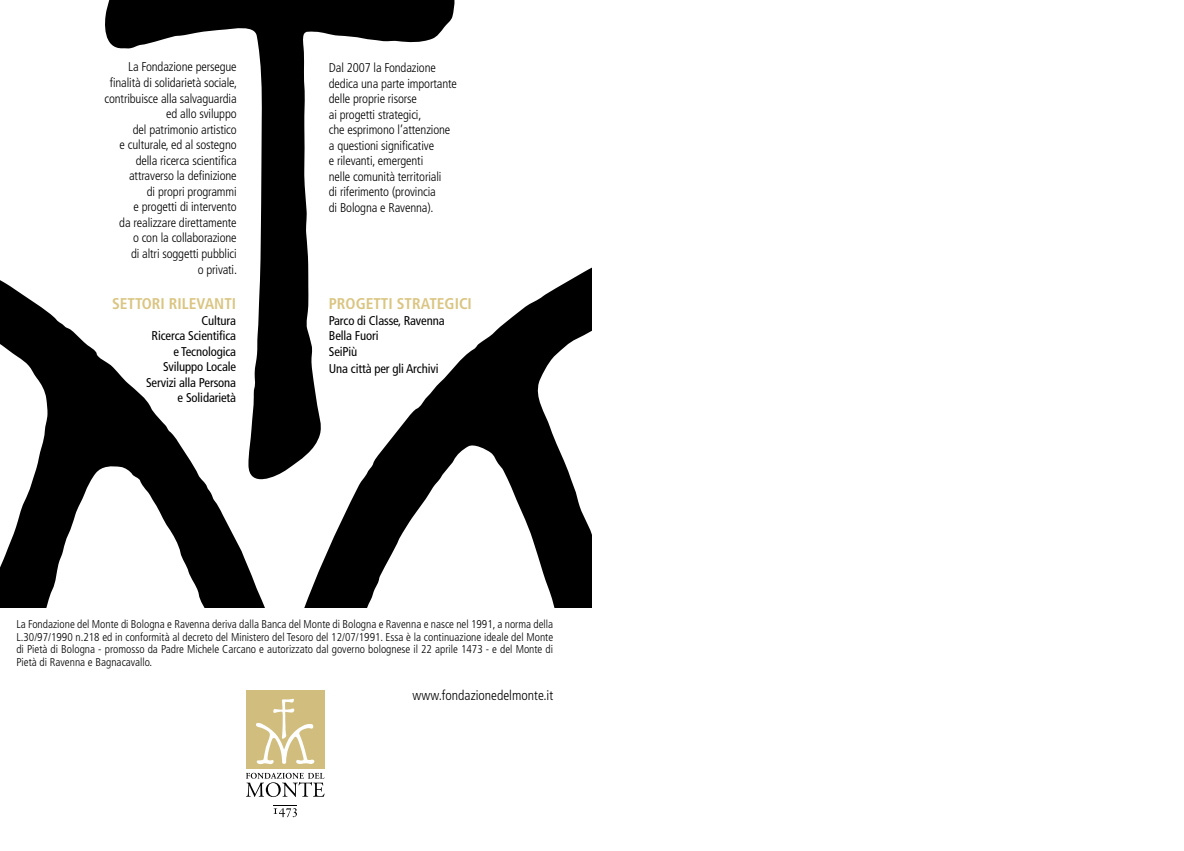
<style>
.page{position:relative;width:1184px;height:851px;background:#fff}
.page>*{position:absolute;margin:0;border:0;box-sizing:border-box;transform-origin:0 0}
.t1{font:15.5px "Frutiger Bold Cn+KDNQLH";color:#dac582}
.t2{font:13.75px "Frutiger Light Cn+FOZEPD";color:#000}
.t3{font:12.75px/15.5px "Frutiger Light Cn+FOZEPD";letter-spacing:-.01em;color:#000;text-align:right}
.t4{font:12.75px/15.5px "Frutiger Cn+FEJDZK";letter-spacing:-.01em;color:#000}
.t5{font:11.25px/12.8px "Frutiger Light Cn+FOZEPD";color:#000;text-align:justify}
</style>
<div class="page">
<svg style="left:0;top:0;width:592px;height:607px"></svg>
<svg style="left:246px;top:772px;width:78px;height:24px"></svg>
<div style="left:246px;top:690px;width:78px;height:78px;background:#d1be7e"></div>
<svg style="left:256px;top:698px;width:58px;height:66px"></svg>
<svg style="left:273px;top:805px;width:24px;height:12px"></svg>
<div style="left:119px;top:0;width:313px;height:15px;background:#000"></div>
<p class="t3" style="left:104px;top:59px;width:134px">La Fondazione persegue finalità di solidarietà sociale, contribuisce alla salvaguardia ed allo sviluppo<br>del patrimonio artistico<br>e culturale, ed al sostegno della ricerca scientifica attraverso la definizione<br>di propri programmi<br>e progetti di intervento<br>da realizzare direttamente<br>o con la collaborazione<br>di altri soggetti pubblici<br>o privati.</p>
<p class="t3" style="left:329px;top:60px;width:130px;text-align:left">Dal 2007 la Fondazione dedica una parte importante delle proprie risorse<br>ai progetti strategici,<br>che esprimono l’attenzione a questioni significative<br>e rilevanti, emergenti<br>nelle comunità territoriali<br>di riferimento (provincia<br>di Bologna e Ravenna).</p>
<p class="t1" style="left:329px;top:294px;width:145px">PROGETTI STRATEGICI</p>
<p class="t4" style="left:329px;top:312px;width:117px">Parco di Classe, Ravenna<br>Bella Fuori<br>SeiPiù</p>
<p class="t4" style="left:329px;top:360px;width:111px">Una città per gli Archivi</p>
<p class="t1" style="left:112px;top:294px;width:125px">SETTORI RILEVANTI</p>
<p class="t4" style="left:146px;top:312px;width:92px;text-align:right">Cultura<br>Ricerca Scientifica e Tecnologica<br>Sviluppo Locale<br>Servizi alla Persona e Solidarietà</p>
<p class="t5" style="left:16px;top:617px;width:538px">La Fondazione del Monte di Bologna e Ravenna deriva dalla Banca del Monte di Bologna e Ravenna e nasce nel 1991, a norma della L.30/97/1990 n.218 ed in conformità al decreto del Ministero del Tesoro del 12/07/1991. Essa è la continuazione ideale del Monte di Pietà di Bologna - promosso da Padre Michele Carcano e autorizzato dal governo bolognese il 22 aprile 1473 - e del Monte di Pietà di Ravenna e Bagnacavallo.</p>
<p class="t2" style="left:412px;top:687px;width:142px">www.fondazionedelmonte.it</p>
</div>
